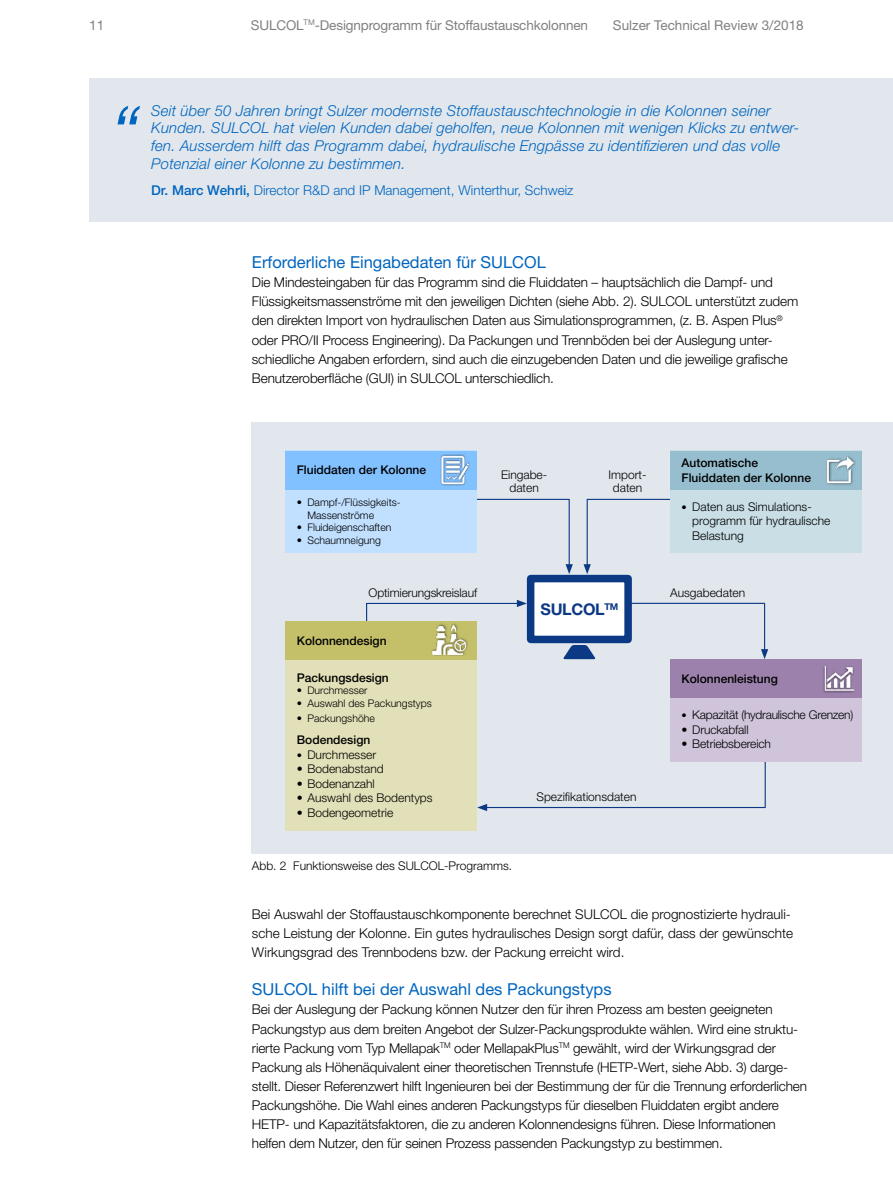
<style>
.page{position:relative;width:893px;height:1191px;background:#fff}
.page>*{position:absolute;margin:0;border:0;box-sizing:border-box;transform-origin:0 0}
.t1{font:16.5px "Helvetica Neue LT Std";color:#0065bf}
.t2{font:700 16.05px "Helvetica Neue LT Std";letter-spacing:-.02em;color:#0c3984}
.t3{font:italic 300 15px/17.7px "Helvetica Neue LT Std";letter-spacing:.01em;color:#0065bf}
.t4{font:300 13.5px/19.2px "Helvetica Neue LT Std";letter-spacing:-.01em;color:#000}
.t5{font:13.5px "Helvetica Neue LT Std";letter-spacing:-.01em;color:#808080}
.t6{font:300 13.5px "Helvetica Neue LT Std";color:#0065bf}
.t7{font:300 12px/13.5px "Helvetica Neue LT Std";color:#000;text-align:center}
.t8{font:500 12px/14.4px "Helvetica Neue LT Std";color:#000}
.t9{font:300 12px "Helvetica Neue LT Std";letter-spacing:-.02em;color:#000}
.t10{font:300 10.5px/12.6px "Helvetica Neue LT Std";color:#000}
.s1{font-weight:500}
.s2{font-size:10.5px}
</style>
<div class="page">
<div style="left:89px;top:79px;width:804px;height:143px;background:#e1e7ed"></div>
<div style="left:252px;top:422px;width:641px;height:432px;background:#e1e7ed"></div>
<svg style="left:476px;top:498px;width:97px;height:76px"></svg>
<svg style="left:477px;top:761px;width:289px;height:50px"></svg>
<svg style="left:584px;top:498px;width:86px;height:76px"></svg>
<div style="left:285px;top:451px;width:191px;height:102px;background:#c1e0ff"></div>
<div style="left:670px;top:451px;width:192px;height:102px;background:#cadee6"></div>
<div style="left:285px;top:451px;width:191px;height:38px;background:#82c1ff"></div>
<div style="left:670px;top:451px;width:192px;height:38px;background:#96bece"></div>
<div style="left:670px;top:659px;width:192px;height:102px;background:#cfc4da"></div>
<div style="left:670px;top:659px;width:192px;height:38px;background:#9b81ab"></div>
<img style="left:823px;top:665px;width:31px;height:27px">
<div style="left:440px;top:454px;width:31px;height:32px;background:#000;opacity:.5"></div>
<img style="left:441px;top:455px;width:30px;height:30px">
<div style="left:825px;top:455px;width:31px;height:30px;background:#000;opacity:.5"></div>
<img style="left:826px;top:455px;width:30px;height:29px">
<div style="left:532px;top:578px;width:94px;height:60px;background:#fff"></div>
<svg style="left:366px;top:600px;width:161px;height:43px"></svg>
<svg style="left:632px;top:602px;width:136px;height:57px"></svg>
<div style="left:285px;top:621px;width:191px;height:209px;background:#e2e0b8"></div>
<div style="left:285px;top:621px;width:191px;height:38px;background:#c4c06a"></div>
<img style="left:432px;top:624px;width:35px;height:32px">
<div style="left:527px;top:575px;width:105px;height:68px;border:8px solid #0c3984"></div>
<svg style="left:563px;top:645px;width:33px;height:14px"></svg>
<svg style="left:118px;top:106px;width:22px;height:18px"></svg>
<p class="t5" style="left:89px;top:17px;width:17px">11</p>
<p class="t5" style="left:251px;top:17px;width:339px">SULCOL<sup>TM</sup>-Designprogramm für Stoffaustauschkolonnen</p>
<p class="t5" style="left:613px;top:17px;width:192px">Sulzer Technical Review 3/2018</p>
<p class="t3" style="left:151px;top:101px;width:650px">Seit über 50 Jahren bringt Sulzer modernste Stoffaustauschtechnologie in die Kolonnen seiner Kunden. SULCOL hat vielen Kunden dabei geholfen, neue Kolonnen mit wenigen Klicks zu entwer&shy;fen. Ausserdem hilft das Programm dabei, hydraulische Engpässe zu identifizieren und das volle Potenzial einer Kolonne zu bestimmen.</p>
<p class="t6" style="left:151px;top:182px;width:424px"><span class="s1">Dr. Marc Wehrli,</span> Director R&amp;D and IP Management, Winterthur, Schweiz</p>
<p class="t1" style="left:252px;top:252px;width:295px">Erforderliche Eingabedaten für SULCOL</p>
<p class="t4" style="left:252px;top:272px;width:548px">Die Mindesteingaben für das Programm sind die Fluiddaten – hauptsächlich die Dampf- und Flüssigkeitsmassenströme mit den jeweiligen Dichten (siehe Abb. 2). SULCOL unterstützt zudem den direkten Import von hydraulischen Daten aus Simulationsprogrammen, (z. B. Aspen Plus<sup>® </sup>oder PRO/II Process Engineering). Da Packungen und Trennböden bei der Auslegung unter&shy;schiedliche Angaben erfordern, sind auch die einzugebenden Daten und die jeweilige grafische Benutzeroberfläche (GUI) in SULCOL unterschiedlich.</p>
<p class="t8" style="left:297px;top:463px;width:131px">Fluiddaten der Kolonne</p>
<p class="t7" style="left:501px;top:467px;width:48px">Eingabe&shy;daten</p>
<p class="t7" style="left:609px;top:467px;width:39px">Import&shy;daten</p>
<p class="t8" style="left:682px;top:455px;width:131px">Automatische<br>Fluiddaten der Kolonne</p>
<p class="t10" style="left:307px;top:496px;width:95px;text-indent:-11px">• Dampf-/Flüssigkeits-<br>Massenströme</p>
<p class="t10" style="left:297px;top:521px;width:96px">• Fluideigenschaften</p>
<p class="t10" style="left:297px;top:533px;width:86px">• Schaumneigung</p>
<p class="t7" style="left:692px;top:499px;width:140px;line-height:14.4px;text-align:left;text-indent:-11px"><span class="s2">•</span> Daten aus Simulations&shy;programm für hydraulische<br>Belastung</p>
<p class="t7" style="left:369px;top:585px;width:110px">Optimierungskreislauf</p>
<p class="t7" style="left:670px;top:585px;width:77px">Ausgabedaten</p>
<p class="t8" style="left:297px;top:633px;width:91px">Kolonnendesign</p>
<p class="t2" style="left:541px;top:599px;width:79px">SULCOL<sup>TM</sup></p>
<p class="t8" style="left:297px;top:670px;width:94px">Packungsdesign</p>
<p class="t8" style="left:682px;top:671px;width:98px">Kolonnenleistung</p>
<p class="t10" style="left:297px;top:684px;width:72px">• Durchmesser</p>
<p class="t10" style="left:297px;top:696px;width:137px">• Auswahl des Packungstyps</p>
<p class="t10" style="left:297px;top:711px;width:80px">• Packungshöhe</p>
<p class="t8" style="left:297px;top:733px;width:75px">Bodendesign</p>
<p class="t7" style="left:297px;top:747px;width:81px"><span class="s2">•</span> Durchmesser</p>
<p class="t7" style="left:297px;top:762px;width:88px">• Bodenabstand</p>
<p class="t7" style="left:297px;top:776px;width:79px">• Bodenanzahl</p>
<p class="t7" style="left:297px;top:791px;width:137px">• Auswahl des Bodentyps</p>
<p class="t7" style="left:297px;top:805px;width:98px">• Bodengeometrie</p>
<p class="t9" style="left:682px;top:707px;width:173px"><span class="s2">•</span> Kapazität (hydraulische Grenzen)</p>
<p class="t7" style="left:682px;top:722px;width:68px">• Druckabfall</p>
<p class="t7" style="left:682px;top:737px;width:91px">• Betriebsbereich</p>
<p class="t7" style="left:536px;top:789px;width:102px">Spezifikationsdaten</p>
<p class="t7" style="left:252px;top:858px;width:262px">Abb. 2 Funktionsweise des SULCOL-Programms.</p>
<p class="t4" style="left:252px;top:904px;width:543px">Bei Auswahl der Stoffaustauschkomponente berechnet SULCOL die prognostizierte hydrauli&shy;sche Leistung der Kolonne. Ein gutes hydraulisches Design sorgt dafür, dass der gewünschte<br>Wirkungsgrad des Trennbodens bzw. der Packung erreicht wird.</p>
<p class="t1" style="left:252px;top:979px;width:361px">SULCOL hilft bei der Auswahl des Packungstyps</p>
<p class="t4" style="left:252px;top:999px;width:557px">Bei der Auslegung der Packung können Nutzer den für ihren Prozess am besten geeigneten Packungstyp aus dem breiten Angebot der Sulzer-Packungsprodukte wählen. Wird eine struktu&shy;rierte Packung vom Typ Mellapak<sup>TM</sup> oder MellapakPlus<sup>TM</sup> gewählt, wird der Wirkungsgrad der Packung als Höhenäquivalent einer theoretischen Trennstufe (HETP-Wert, siehe Abb. 3) darge&shy;stellt. Dieser Referenzwert hilft Ingenieuren bei der Bestimmung der für die Trennung erforderlichen Packungshöhe. Die Wahl eines anderen Packungstyps für dieselben Fluiddaten ergibt andere HETP- und Kapazitätsfaktoren, die zu anderen Kolonnendesigns führen. Diese Informationen helfen dem Nutzer, den für seinen Prozess passenden Packungstyp zu bestimmen.</p>
</div>
